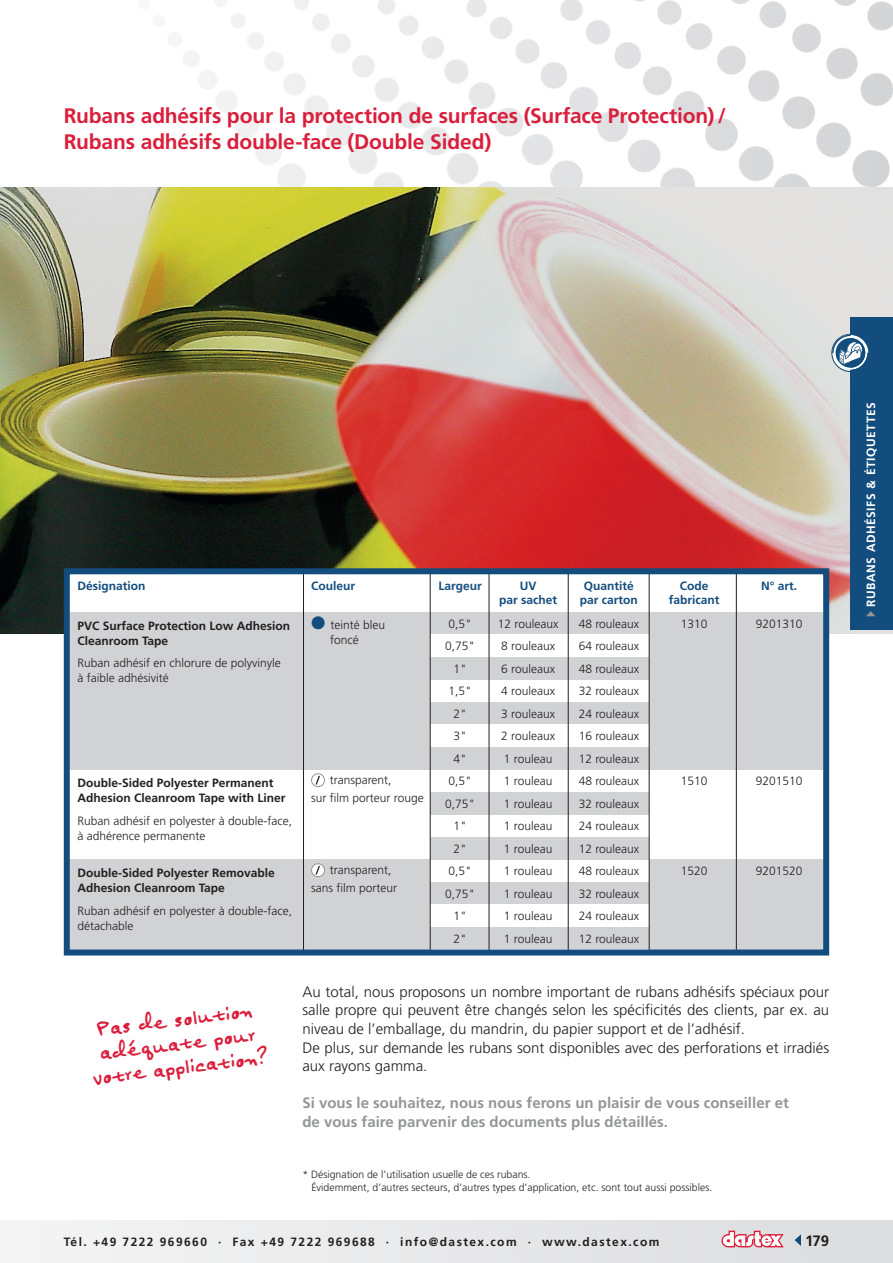
<style>
.page{position:relative;width:893px;height:1263px;background:#fff}
.page>*{position:absolute;margin:0;border:0;box-sizing:border-box;transform-origin:0 0}
.t1{font:30px/24px "Felt Tip Senior";color:#da1f3d;text-align:center;scale:.9 1}
.t2{font:700 21px/25.5px "Frutiger LT Std";letter-spacing:-.01em;color:#da1f3d}
.t3{font:300 15px/18.6px "Frutiger LT Std";color:#231f20}
.t4{font:700 15px/18.6px "Frutiger LT Std";color:#939598}
.t5{font:700 15px "Frutiger LT Std";color:#231f20}
.t6{font:300 12px/15px "Frutiger LT Std";color:#231f20}
.t7{font:700 12px/15px "Frutiger LT Std";color:#231f20}
.t8{font:700 12px "Frutiger LT Std";color:#134d7e}
.t9{font:700 12px "Frutiger LT Std";letter-spacing:.12em;color:#231f20}
.t10{font:700 12px "Frutiger LT Std";letter-spacing:.04em;color:#fff}
.t11{font:300 10.5px/13.5px "Frutiger LT Std";color:#231f20}
.s1{color:#134d7e}
.s2{color:#939598}
</style>
<div class="page">
<div style="left:0;top:1220px;width:893px;height:43px;background:#e8e9ea"></div>
<svg style="left:721px;top:1230px;width:63px;height:17px"></svg>
<svg style="left:795px;top:1234px;width:6px;height:12px"></svg>
<img style="left:187px;top:0;width:706px;height:187px">
<img style="left:0;top:187px;width:893px;height:447px">
<div style="left:68px;top:572px;width:757px;height:303px;background:#fff"></div>
<div style="left:70px;top:612px;width:757px;height:158px;background:#d1d2d4"></div>
<div style="left:70px;top:860px;width:757px;height:90px;background:#d1d2d4"></div>
<div style="left:430px;top:635px;width:219px;height:22px;background:#fff"></div>
<div style="left:430px;top:680px;width:219px;height:22px;background:#fff"></div>
<div style="left:430px;top:725px;width:219px;height:22px;background:#fff"></div>
<div style="left:430px;top:905px;width:219px;height:22px;background:#fff"></div>
<div style="left:430px;top:860px;width:219px;height:22px;background:#fff"></div>
<div style="left:430px;top:792px;width:219px;height:23px;background:#d1d2d4"></div>
<div style="left:430px;top:837px;width:219px;height:23px;background:#d1d2d4"></div>
<hr style="left:489px;top:571px;width:1px;height:382px;background:#231f20">
<hr style="left:568px;top:571px;width:1px;height:382px;background:#231f20">
<hr style="left:649px;top:571px;width:1px;height:382px;background:#231f20">
<hr style="left:736px;top:571px;width:1px;height:382px;background:#231f20">
<hr style="left:303px;top:570px;width:1px;height:383px;background:#231f20">
<hr style="left:430px;top:570px;width:1px;height:383px;background:#231f20">
<div style="left:64px;top:568px;width:765px;height:387px;border:6px solid #134d7e"></div>
<svg style="left:311px;top:773px;width:14px;height:14px"></svg>
<svg style="left:311px;top:863px;width:14px;height:14px"></svg>
<div style="left:850px;top:317px;width:43px;height:312px;background:#134d7e"></div>
<svg style="left:831px;top:334px;width:38px;height:38px"></svg>
<h2 class="t2" style="left:64px;top:103px;width:664px">Rubans adhésifs pour la protection de surfaces (Surface Protection) /<br>Rubans adhésifs double-face (Double Sided)</h2>
<p class="t8" style="left:77px;top:579px;width:70px">Désignation</p>
<p class="t8" style="left:311px;top:579px;width:46px">Couleur</p>
<p class="t8" style="left:438px;top:579px;width:45px">Largeur</p>
<p class="t8" style="left:520px;top:579px;width:18px">UV</p>
<p class="t8" style="left:584px;top:579px;width:52px">Quantité</p>
<p class="t8" style="left:680px;top:579px;width:30px">Code</p>
<p class="t8" style="left:761px;top:579px;width:38px">N° art.</p>
<p class="t8" style="left:499px;top:593px;width:60px">par sachet</p>
<p class="t8" style="left:580px;top:593px;width:60px">par carton</p>
<p class="t8" style="left:669px;top:593px;width:52px">fabricant</p>
<p class="t6" style="left:311px;top:618px;width:75px"><span class="s1">●</span> teinté bleu</p>
<p class="t6" style="left:448px;top:616px;width:25px">0,5"</p>
<p class="t6" style="left:498px;top:616px;width:62px">12 rouleaux</p>
<p class="t6" style="left:579px;top:616px;width:62px">48 rouleaux</p>
<p class="t6" style="left:681px;top:616px;width:28px">1310</p>
<p class="t6" style="left:756px;top:616px;width:48px">9201310</p>
<p class="t6" style="left:330px;top:633px;width:30px">foncé</p>
<p class="t6" style="left:445px;top:639px;width:32px">0,75"</p>
<p class="t6" style="left:501px;top:639px;width:55px">8 rouleaux</p>
<p class="t6" style="left:579px;top:639px;width:62px">64 rouleaux</p>
<p class="t6" style="left:453px;top:661px;width:15px">1"</p>
<p class="t6" style="left:501px;top:661px;width:55px">6 rouleaux</p>
<p class="t6" style="left:579px;top:661px;width:62px">48 rouleaux</p>
<p class="t6" style="left:448px;top:684px;width:25px">1,5"</p>
<p class="t6" style="left:501px;top:684px;width:55px">4 rouleaux</p>
<p class="t6" style="left:579px;top:684px;width:62px">32 rouleaux</p>
<p class="t6" style="left:453px;top:706px;width:15px">2"</p>
<p class="t6" style="left:501px;top:706px;width:55px">3 rouleaux</p>
<p class="t6" style="left:579px;top:706px;width:62px">24 rouleaux</p>
<p class="t6" style="left:453px;top:729px;width:15px">3"</p>
<p class="t6" style="left:501px;top:729px;width:55px">2 rouleaux</p>
<p class="t6" style="left:579px;top:729px;width:62px">16 rouleaux</p>
<p class="t6" style="left:453px;top:751px;width:15px">4"</p>
<p class="t6" style="left:504px;top:751px;width:50px">1 rouleau</p>
<p class="t6" style="left:579px;top:751px;width:62px">12 rouleaux</p>
<p class="t6" style="left:330px;top:772px;width:63px">transparent,</p>
<p class="t6" style="left:448px;top:774px;width:25px">0,5"</p>
<p class="t6" style="left:504px;top:774px;width:50px">1 rouleau</p>
<p class="t6" style="left:579px;top:774px;width:62px">48 rouleaux</p>
<p class="t6" style="left:681px;top:774px;width:28px">1510</p>
<p class="t6" style="left:756px;top:774px;width:48px">9201510</p>
<p class="t6" style="left:311px;top:790px;width:114px">sur film porteur rouge</p>
<p class="t6" style="left:445px;top:796px;width:32px">0,75"</p>
<p class="t6" style="left:504px;top:796px;width:50px">1 rouleau</p>
<p class="t6" style="left:579px;top:796px;width:62px">32 rouleaux</p>
<p class="t6" style="left:453px;top:819px;width:15px">1"</p>
<p class="t6" style="left:504px;top:819px;width:50px">1 rouleau</p>
<p class="t6" style="left:579px;top:819px;width:62px">24 rouleaux</p>
<p class="t6" style="left:453px;top:841px;width:15px">2"</p>
<p class="t6" style="left:504px;top:841px;width:50px">1 rouleau</p>
<p class="t6" style="left:579px;top:841px;width:62px">12 rouleaux</p>
<p class="t6" style="left:330px;top:862px;width:63px">transparent,</p>
<p class="t6" style="left:448px;top:864px;width:25px">0,5"</p>
<p class="t6" style="left:504px;top:864px;width:50px">1 rouleau</p>
<p class="t6" style="left:579px;top:864px;width:62px">48 rouleaux</p>
<p class="t6" style="left:681px;top:864px;width:28px">1520</p>
<p class="t6" style="left:756px;top:864px;width:48px">9201520</p>
<p class="t6" style="left:311px;top:880px;width:88px">sans film porteur</p>
<p class="t7" style="left:78px;top:618px;width:214px">PVC Surface Protection Low Adhesion<br>Cleanroom Tape</p>
<p class="t6" style="left:78px;top:656px;width:205px">Ruban adhésif en chlorure de polyvinyle à faible adhésivité</p>
<p class="t7" style="left:78px;top:775px;width:209px">Double-Sided Polyester Permanent<br>Adhesion Cleanroom Tape with Liner</p>
<p class="t6" style="left:78px;top:813px;width:216px">Ruban adhésif en polyester à double-face, à adhérence permanente</p>
<p class="t7" style="left:78px;top:865px;width:199px">Double-Sided Polyester Removable<br>Adhesion Cleanroom Tape</p>
<p class="t6" style="left:78px;top:903px;width:216px">Ruban adhésif en polyester à double-face, détachable</p>
<p class="t6" style="left:445px;top:886px;width:32px">0,75"</p>
<p class="t6" style="left:504px;top:886px;width:50px">1 rouleau</p>
<p class="t6" style="left:579px;top:886px;width:62px">32 rouleaux</p>
<p class="t6" style="left:453px;top:909px;width:15px">1"</p>
<p class="t6" style="left:504px;top:909px;width:50px">1 rouleau</p>
<p class="t6" style="left:579px;top:909px;width:62px">24 rouleaux</p>
<p class="t6" style="left:453px;top:931px;width:15px">2"</p>
<p class="t6" style="left:504px;top:931px;width:50px">1 rouleau</p>
<p class="t6" style="left:579px;top:931px;width:62px">12 rouleaux</p>
<h1 class="t1" style="left:86px;top:1019px;width:198px;rotate:-7deg">Pas de solution adéquate pour votre application?</h1>
<p class="t3" style="left:302px;top:982px;width:528px">Au total, nous proposons un nombre important de rubans adhésifs spéciaux pour salle propre qui peuvent être changés selon les spécificités des clients, par ex. au niveau de l’emballage, du mandrin, du papier support et de l’adhésif.<br>De plus, sur demande les rubans sont disponibles avec des perforations et irradiés aux rayons gamma.</p>
<p class="t4" style="left:302px;top:1094px;width:488px">Si vous le souhaitez, nous nous ferons un plaisir de vous conseiller et de vous faire parvenir des documents plus détaillés.</p>
<p class="t11" style="left:311px;top:1167px;width:403px;text-indent:-9px">* Désignation de l’utilisation usuelle de ces rubans.<br>Évidemment, d’autres secteurs, d’autres types d’application, etc. sont tout aussi possibles.</p>
<p class="t9" style="left:64px;top:1234px;width:597px">Tél. +49 7222 969660 · Fax +49 7222 969688 · info@dastex.com · www.dastex.com</p>
<p class="t5" style="left:805px;top:1232px;width:26px">179</p>
<p class="t10" style="left:864px;top:617px;width:216px;rotate:-90deg"><span class="s2">▶</span> RUBANS ADHÉSIFS &amp; ÉTIQUETTES</p>
</div>
